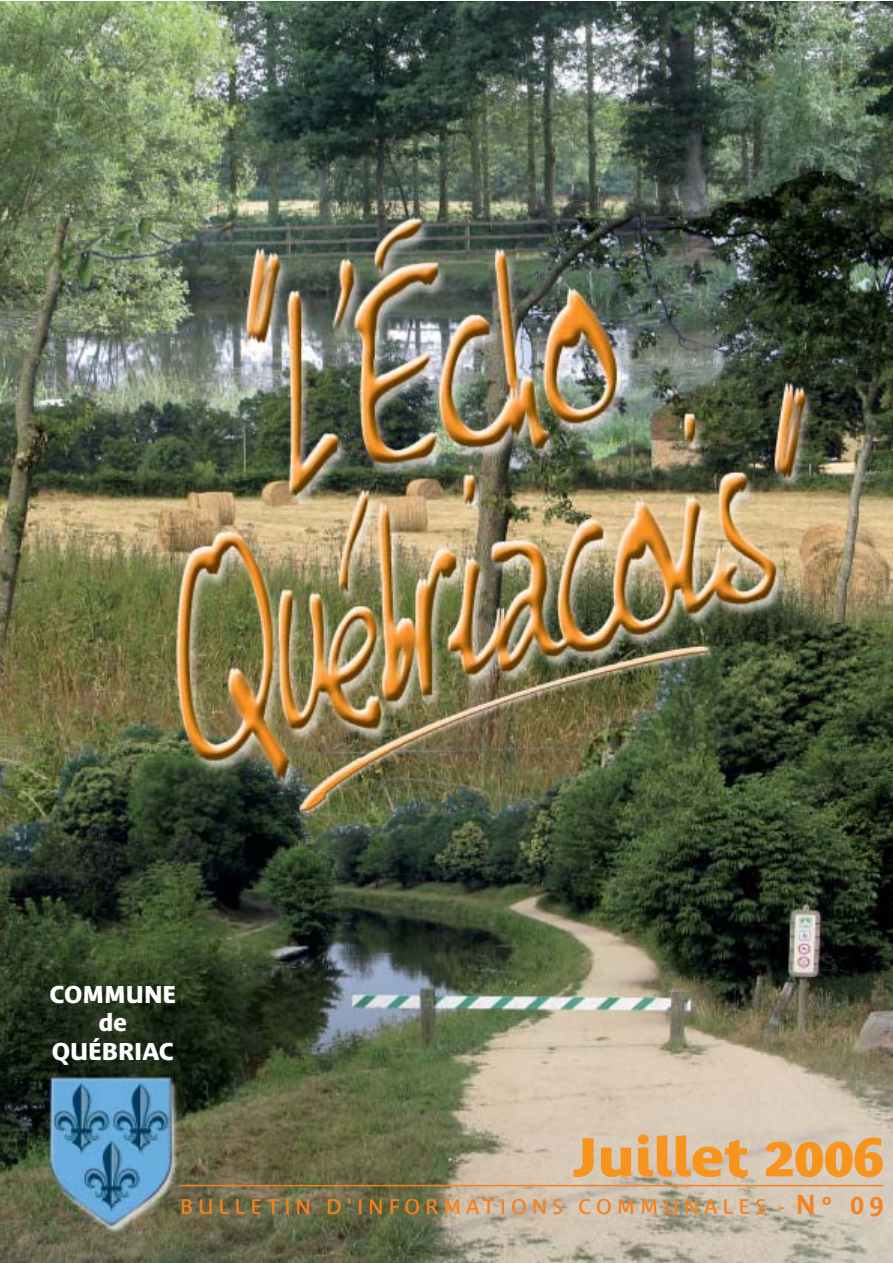
<style>
.page{position:relative;width:893px;height:1263px;background:#fff}
.page>*{position:absolute;margin:0;border:0;box-sizing:border-box;transform-origin:0 0}
.t1{font:700 54px "Bienvenue Beta";color:#f7941e;scale:1.1 1}
.t2{font:700 24px/28.8px "Bienvenue Beta";color:#fff;text-align:center}
.t3{font:21px "Bienvenue Beta";letter-spacing:.22em;color:#f6821e;scale:1.05 1}
.s1{font-weight:600;font-size:27px}
</style>
<div class="page">
<img style="left:0;top:2px;width:892px;height:1261px">
<hr style="left:180px;top:1185px;width:703px;height:1px;background:#f6821e">
<p class="t2" style="left:49px;top:982px;width:128px">COMMUNE de<br>QUÉBRIAC</p>
<h1 class="t1" style="left:572px;top:1135px;width:284px">Juillet 2006</h1>
<p class="t3" style="left:180px;top:1199px;width:671px">BULLETIN D'INFORMATIONS COMMUNALES - <span class="s1">N° 09</span></p>
</div>
